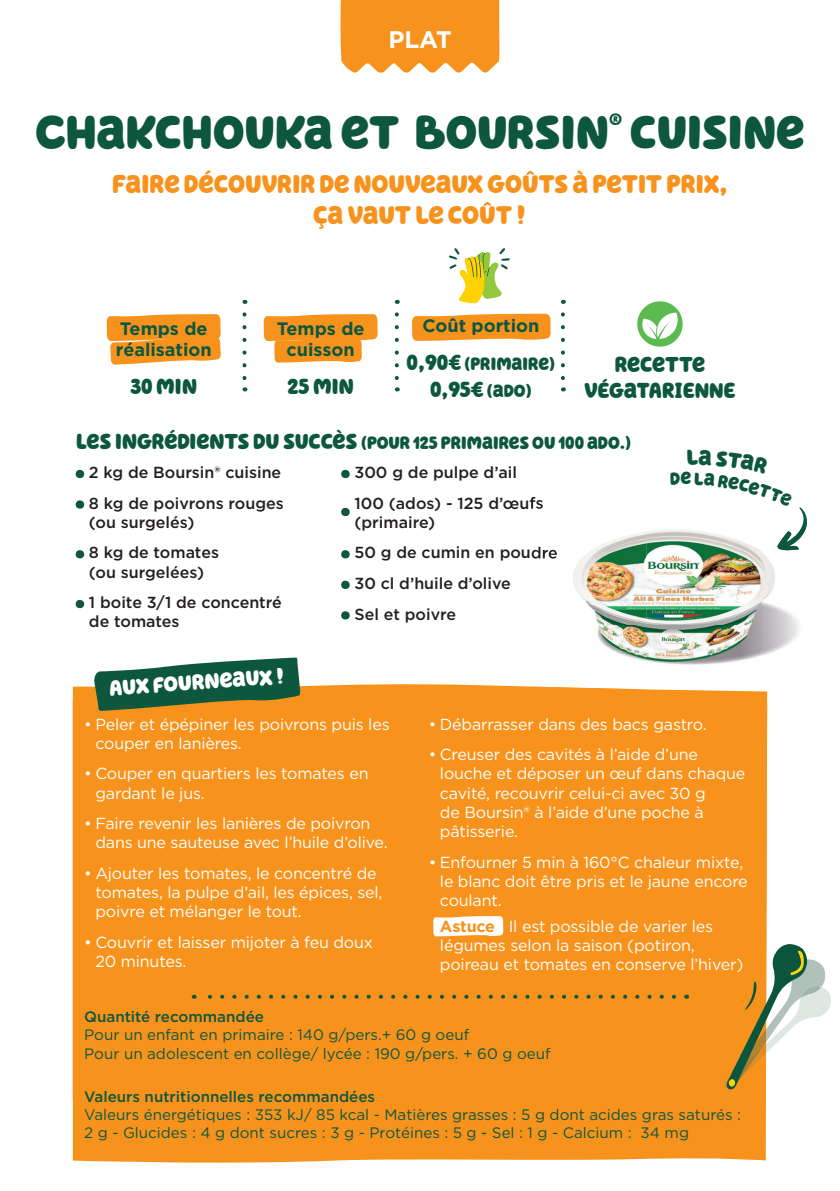
<style>
.page{position:relative;width:840px;height:1191px;background:#fff}
.page>*{position:absolute;margin:0;border:0;box-sizing:border-box;transform-origin:0 0}
.t1{font:48px "Hello Headline";color:#0d573e}
.t2{font:26px/31.2px "Hello Headline";color:#f7931d;text-align:center}
.t3{font:700 24px "Gotham";color:#fff}
.t4{font:22px/26.4px "Hello Headline";color:#0d573e;text-align:center}
.t5{font:22px "Hello Headline";color:#fff}
.t6{font:18px "Hello Headline";color:#0d573e}
.t7{font:700 18px/21.6px "Gotham";color:#0d573e}
.t8{font:16px/19.2px "Gotham";letter-spacing:-.01em;color:#fff}
.t9{font:500 16px/30.6px "Gotham";color:#231f20}
.t10{font:15.2px/18.2px "Gotham";color:#0d573e}
.t11{font:500 15.2px "Gotham";color:#0d573e}
.s1{font-size:22px}
.s2{font-size:18px}
.s3{font-weight:700;color:#f7931d}
</style>
<div class="page">
<svg style="left:340px;top:0;width:159px;height:73px;background:#f79a2c"></svg>
<div style="left:73px;top:684px;width:693px;height:479px;background:#f7931d"></div>
<svg style="left:94px;top:657px;width:207px;height:54px;background:#507754"></svg>
<svg style="left:433px;top:915px;width:70px;height:21px"></svg>
<svg style="left:193px;top:994px;width:480px;height:4px;background:#c28524"></svg>
<svg style="left:76px;top:470px;width:8px;height:8px"></svg>
<svg style="left:76px;top:500px;width:8px;height:8px"></svg>
<svg style="left:76px;top:550px;width:8px;height:8px"></svg>
<svg style="left:76px;top:600px;width:8px;height:8px"></svg>
<svg style="left:341px;top:470px;width:8px;height:8px"></svg>
<svg style="left:341px;top:508px;width:8px;height:8px"></svg>
<svg style="left:341px;top:550px;width:8px;height:8px"></svg>
<svg style="left:341px;top:580px;width:8px;height:9px"></svg>
<svg style="left:341px;top:611px;width:8px;height:8px"></svg>
<img style="left:530px;top:496px;width:269px;height:193px">
<img style="left:530px;top:686px;width:119px;height:3px">
<img style="left:530px;top:497px;width:13px;height:14px">
<img style="left:530px;top:547px;width:26px;height:14px">
<svg style="left:723px;top:944px;width:107px;height:145px"></svg>
<svg style="left:560px;top:314px;width:4px;height:77px"></svg>
<svg style="left:394px;top:314px;width:4px;height:77px"></svg>
<svg style="left:242px;top:314px;width:4px;height:77px"></svg>
<svg style="left:107px;top:314px;width:114px;height:51px;background:#f79f36"></svg>
<svg style="left:263px;top:314px;width:114px;height:49px;background:#f8a440"></svg>
<svg style="left:412px;top:313px;width:138px;height:28px;background:#f79f37"></svg>
<svg style="left:449px;top:248px;width:61px;height:56px"></svg>
<svg style="left:637px;top:301px;width:45px;height:46px"></svg>
<svg style="left:670px;top:496px;width:137px;height:54px"></svg>
<h3 class="t3" style="left:388px;top:25px;width:65px">PLAT</h3>
<h1 class="t1" style="left:35px;top:105px;width:770px">CHAKCHOUKA ET BOURSIN<sup>®</sup> CUISINE</h1>
<h2 class="t2" style="left:112px;top:169px;width:616px">FAIRE DÉCOUVRIR DE NOUVEAUX GOÛTS À PETIT PRIX,<br>ÇA VAUT LE COÛT !</h2>
<p class="t7" style="left:116px;top:317px;width:97px">Temps de réalisation</p>
<h3 class="t4" style="left:130px;top:373px;width:68px">30 MIN</h3>
<p class="t7" style="left:276px;top:317px;width:89px;text-align:center">Temps de cuisson</p>
<h3 class="t4" style="left:287px;top:373px;width:68px">25 MIN</h3>
<p class="t7" style="left:422px;top:315px;width:118px">Coût portion</p>
<p class="t6" style="left:406px;top:354px;width:150px"><span class="s1">0,90€</span> (PRIMAIRE)</p>
<h3 class="t4" style="left:430px;top:376px;width:103px">0,95€ <span class="s2">(ADO)</span></h3>
<h3 class="t4" style="left:584px;top:351px;width:153px">RECETTE<br>VÉGATARIENNE</h3>
<p class="t6" style="left:76px;top:432px;width:556px"><span class="s1">LES INGRÉDIENTS DU SUCCÈS</span> (POUR 125 PRIMAIRES OU 100 ADO.)</p>
<p class="t9" style="left:89px;top:457px;width:196px">2 kg de Boursin® cuisine<br>8 kg de poivrons rouges</p>
<p class="t9" style="left:89px;top:507px;width:131px">(ou surgelés)<br>8 kg de tomates</p>
<p class="t9" style="left:89px;top:556px;width:194px">(ou surgelées)<br>1 boite 3/1 de concentré</p>
<p class="t9" style="left:89px;top:606px;width:92px">de tomates</p>
<h3 class="t5" style="left:108px;top:676px;width:177px;rotate:-4deg">AUX FOURNEAUX !</h3>
<p class="t9" style="left:354px;top:457px;width:190px">300 g de pulpe d’ail<br>100 (ados) - 125 d’œufs</p>
<p class="t9" style="left:354px;top:507px;width:204px">(primaire)<br>50 g de cumin en poudre<br>30 cl d’huile d’olive<br>Sel et poivre</p>
<p class="t8" style="left:95px;top:714px;width:295px;text-indent:-11px">• Peler et épépiner les poivrons puis les couper en lanières.</p>
<p class="t8" style="left:95px;top:764px;width:274px;text-indent:-11px">• Couper en quartiers les tomates en gardant le jus.</p>
<p class="t8" style="left:95px;top:813px;width:293px;text-indent:-11px">• Faire revenir les lanières de poivron dans une sauteuse avec l’huile d’olive.</p>
<p class="t8" style="left:95px;top:863px;width:288px;text-indent:-11px">• Ajouter les tomates, le concentré de tomates, la pulpe d’ail, les épices, sel, poivre et mélanger le tout.</p>
<p class="t8" style="left:95px;top:932px;width:279px;text-indent:-11px">• Couvrir et laisser mijoter à feu doux<br>20 minutes.</p>
<p class="t8" style="left:428px;top:714px;width:279px">• Débarrasser dans des bacs gastro.</p>
<p class="t8" style="left:439px;top:744px;width:307px;text-indent:-11px">• Creuser des cavités à l’aide d’une louche et déposer un œuf dans chaque cavité, recouvrir celui-ci avec 30 g<br>de Boursin® à l’aide d’une poche à pâtisserie.</p>
<p class="t8" style="left:439px;top:852px;width:309px;text-indent:-11px">• Enfourner 5 min à 160°C chaleur mixte, le blanc doit être pris et le jaune encore coulant.</p>
<p class="t8" style="left:439px;top:916px;width:305px"><span class="s3">Astuce</span> Il est possible de varier les légumes selon la saison (potiron, poireau et tomates en conserve l’hiver)</p>
<p class="t11" style="left:84px;top:1006px;width:181px">Quantité recommandée</p>
<p class="t10" style="left:84px;top:1025px;width:467px">Pour un enfant en primaire : 140 g/pers.+ 60 g oeuf<br>Pour un adolescent en collège/ lycée : 190 g/pers. + 60 g oeuf</p>
<p class="t11" style="left:84px;top:1086px;width:292px">Valeurs nutritionnelles recommandées</p>
<p class="t10" style="left:84px;top:1105px;width:658px">Valeurs énergétiques : 353 kJ/ 85 kcal - Matières grasses : 5 g dont acides gras saturés :<br>2 g - Glucides : 4 g dont sucres : 3 g - Protéines : 5 g - Sel : 1 g - Calcium : 34 mg</p>
</div>
